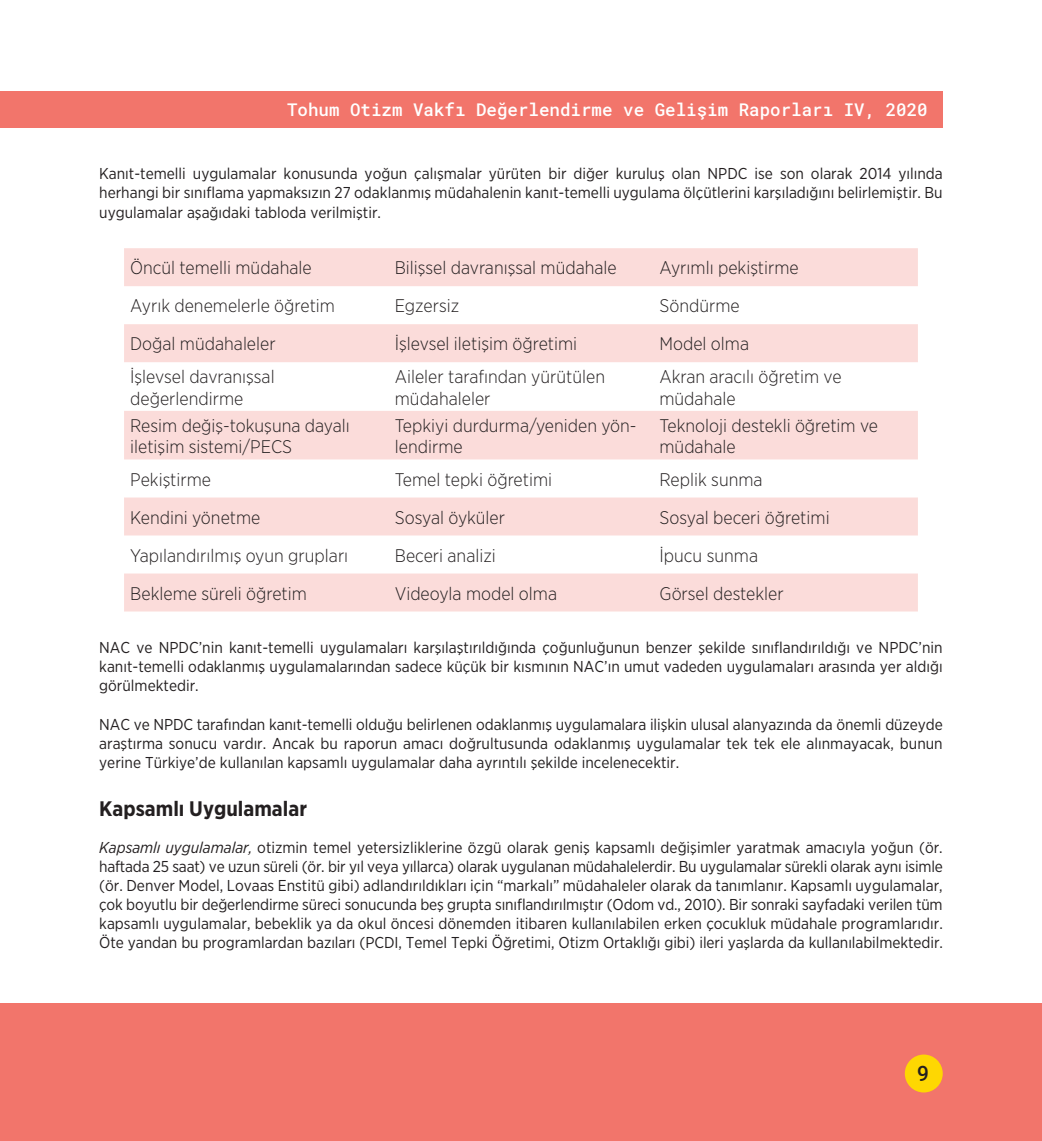
<style>
.page{position:relative;width:1042px;height:1141px;background:#fff}
.page>*{position:absolute;margin:0;border:0;box-sizing:border-box;transform-origin:0 0}
.t1{font:700 21px "Gotham Narrow";color:#231f20}
.t2{font:500 21px "Roboto Mono";color:#231f20}
.t3{font:300 18.2px/21.9px "Gotham Narrow";color:#231f20}
.t4{font:500 17.5px "Roboto Mono";color:#fff}
.t5{font:15.75px/19.2px "Gotham Narrow";color:#231f20;text-align:justify}
.s1{font-style:italic}
</style>
<div class="page">
<div style="left:0;top:1003px;width:1042px;height:138px;background:#f2756b"></div>
<div style="left:905px;top:1055px;width:38px;height:37px;background:#fed702;border-radius:50%"></div>
<svg style="left:124px;top:248px;width:794px;height:364px;fill:#fbdcda"></svg>
<div style="left:0;top:91px;width:943px;height:36px;background:#f2756b"></div>
<p class="t4" style="left:287px;top:97px;width:642px">Tohum Otizm Vakfı Değerlendirme ve Gelişim Raporları IV, 2020</p>
<p class="t5" style="left:99px;top:164px;width:845px">Kanıt-temelli uygulamalar konusunda yoğun çalışmalar yürüten bir diğer kuruluş olan NPDC ise son olarak 2014 yılında herhangi bir sınıflama yapmaksızın 27 odaklanmış müdahalenin kanıt-temelli uygulama ölçütlerini karşıladığını belirlemiştir. Bu uygulamalar aşağıdaki tabloda verilmiştir.</p>
<p class="t3" style="left:130px;top:257px;width:183px">Öncül temelli müdahale</p>
<p class="t3" style="left:395px;top:257px;width:223px">Bilişsel davranışsal müdahale</p>
<p class="t3" style="left:659px;top:257px;width:141px">Ayrımlı pekiştirme</p>
<p class="t3" style="left:130px;top:295px;width:206px">Ayrık denemelerle öğretim</p>
<p class="t3" style="left:395px;top:295px;width:66px">Egzersiz</p>
<p class="t3" style="left:659px;top:295px;width:82px">Söndürme</p>
<p class="t3" style="left:130px;top:333px;width:147px">Doğal müdahaleler</p>
<p class="t3" style="left:395px;top:333px;width:184px">İşlevsel iletişim öğretimi</p>
<p class="t3" style="left:659px;top:333px;width:91px">Model olma</p>
<p class="t3" style="left:130px;top:365px;width:146px">İşlevsel davranışsal değerlendirme</p>
<p class="t3" style="left:395px;top:365px;width:212px">Aileler tarafından yürütülen müdahaleler</p>
<p class="t3" style="left:659px;top:365px;width:184px">Akran aracılı öğretim ve müdahale</p>
<p class="t3" style="left:130px;top:414px;width:221px">Resim değiş-tokuşuna dayalı iletişim sistemi/PECS</p>
<p class="t3" style="left:395px;top:414px;width:243px">Tepkiyi durdurma/yeniden yön&shy;lendirme</p>
<p class="t3" style="left:659px;top:414px;width:220px">Teknoloji destekli öğretim ve müdahale</p>
<p class="t3" style="left:130px;top:468px;width:82px">Pekiştirme</p>
<p class="t3" style="left:395px;top:468px;width:159px">Temel tepki öğretimi</p>
<p class="t3" style="left:659px;top:468px;width:105px">Replik sunma</p>
<p class="t3" style="left:130px;top:506px;width:132px">Kendini yönetme</p>
<p class="t3" style="left:395px;top:506px;width:112px">Sosyal öyküler</p>
<p class="t3" style="left:659px;top:506px;width:172px">Sosyal beceri öğretimi</p>
<p class="t3" style="left:130px;top:544px;width:219px">Yapılandırılmış oyun grupları</p>
<p class="t3" style="left:395px;top:544px;width:102px">Beceri analizi</p>
<p class="t3" style="left:659px;top:544px;width:100px">İpucu sunma</p>
<p class="t3" style="left:130px;top:582px;width:178px">Bekleme süreli öğretim</p>
<p class="t3" style="left:395px;top:582px;width:164px">Videoyla model olma</p>
<p class="t3" style="left:659px;top:582px;width:126px">Görsel destekler</p>
<p class="t5" style="left:99px;top:637px;width:845px">NAC ve NPDC’nin kanıt-temelli uygulamaları karşılaştırıldığında çoğunluğunun benzer şekilde sınıflandırıldığı ve NPDC’nin kanıt-temelli odaklanmış uygulamalarından sadece küçük bir kısmının NAC’ın umut vadeden uygulamaları arasında yer aldığı görülmektedir.</p>
<p class="t5" style="left:99px;top:714px;width:845px">NAC ve NPDC tarafından kanıt-temelli olduğu belirlenen odaklanmış uygulamalara ilişkin ulusal alanyazında da önemli düzeyde araştırma sonucu vardır. Ancak bu raporun amacı doğrultusunda odaklanmış uygulamalar tek tek ele alınmayacak, bunun yerine Türkiye’de kullanılan kapsamlı uygulamalar daha ayrıntılı şekilde incelenecektir.</p>
<h1 class="t1" style="left:99px;top:795px;width:209px">Kapsamlı Uygulamalar</h1>
<p class="t5" style="left:99px;top:838px;width:845px"><span class="s1">Kapsamlı uygulamalar,</span> otizmin temel yetersizliklerine özgü olarak geniş kapsamlı değişimler yaratmak amacıyla yoğun (ör. haftada 25 saat) ve uzun süreli (ör. bir yıl veya yıllarca) olarak uygulanan müdahalelerdir. Bu uygulamalar sürekli olarak aynı isimle (ör. Denver Model, Lovaas Enstitü gibi) adlandırıldıkları için “markalı” müdahaleler olarak da tanımlanır. Kapsamlı uygulamalar, çok boyutlu bir değerlendirme süreci sonucunda beş grupta sınıflandırılmıştır (Odom vd., 2010). Bir sonraki sayfadaki verilen tüm kapsamlı uygulamalar, bebeklik ya da okul öncesi dönemden itibaren kullanılabilen erken çocukluk müdahale programlarıdır.<br>Öte yandan bu programlardan bazıları (PCDI, Temel Tepki Öğretimi, Otizm Ortaklığı gibi) ileri yaşlarda da kullanılabilmektedir.</p>
<h1 class="t2" style="left:917px;top:1059px;width:14px">9</h1>
</div>
